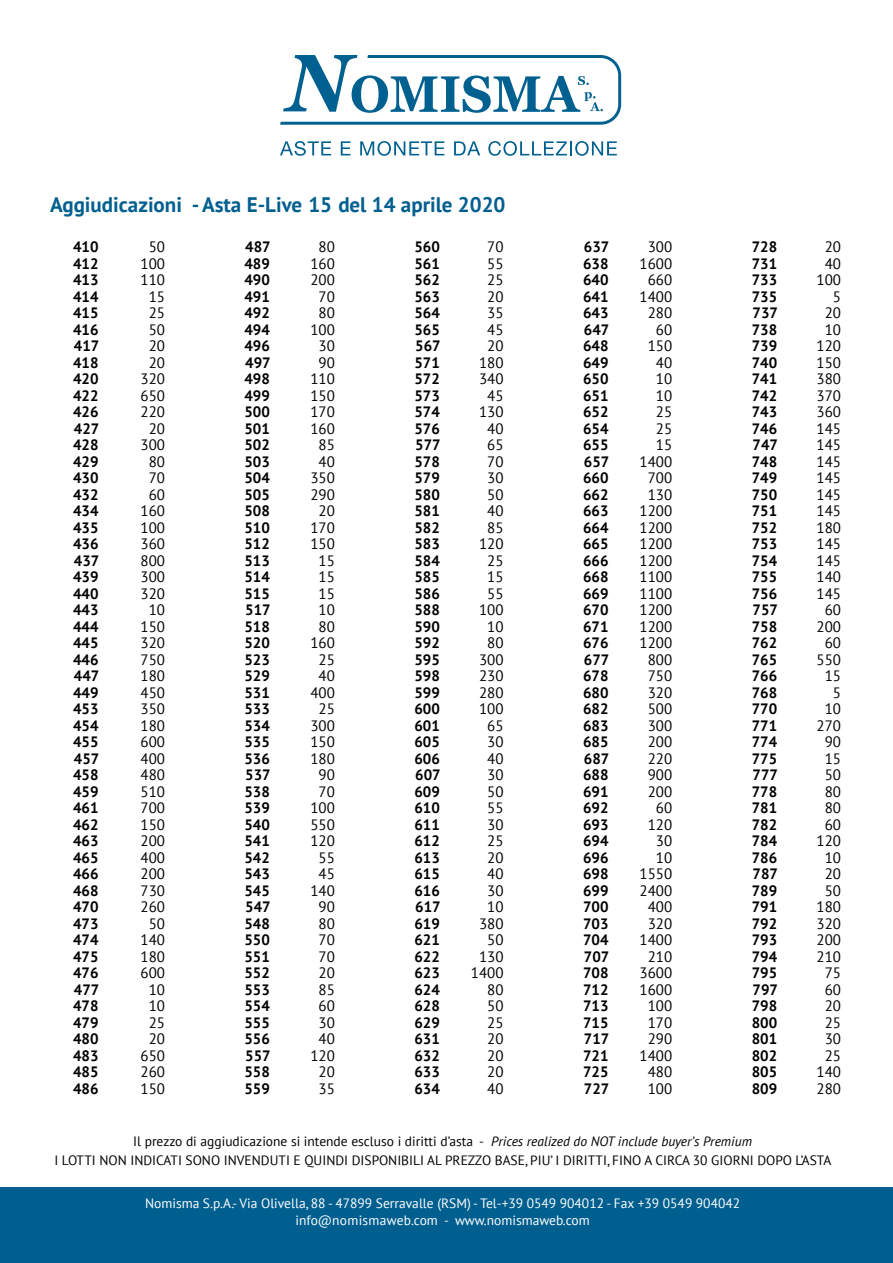
<style>
.page{position:relative;width:893px;height:1263px;background:#fff}
.page>*{position:absolute;margin:0;border:0;box-sizing:border-box;transform-origin:0 0}
.t1{font:700 21px "PT Sans";color:#005f8f}
.t2{font:700 15px/16.5px "PT Sans";color:#000;text-align:justify}
.t3{font:15px/16.5px "PT Sans";color:#000;text-align:right}
.t4{font:13.5px/19.5px "PT Sans";color:#000;text-align:center}
.t5{font:13.5px/16.5px "PT Sans";color:#fff;text-align:center}
.s1{font-style:italic}
</style>
<div class="page">
<div style="left:0;top:1187px;width:893px;height:76px;background:#005f8f"></div>
<svg style="left:280px;top:141px;width:51px;height:15px"></svg>
<svg style="left:341px;top:141px;width:9px;height:14px"></svg>
<svg style="left:360px;top:141px;width:84px;height:15px"></svg>
<svg style="left:454px;top:141px;width:26px;height:14px"></svg>
<svg style="left:488px;top:141px;width:129px;height:15px"></svg>
<svg style="left:280px;top:55px;width:341px;height:70px"></svg>
<h1 class="t1" style="left:50px;top:191px;width:457px">Aggiudicazioni - Asta E-Live 15 del 14 aprile 2020</h1>
<p class="t2" style="left:583px;top:238px;width:28px">637<br>638<br>640<br>641<br>643<br>647<br>648<br>649<br>650<br>651<br>652<br>654<br>655<br>657<br>660<br>662<br>663<br>664<br>665<br>666<br>668<br>669<br>670<br>671<br>676<br>677<br>678<br>680<br>682<br>683<br>685<br>687<br>688<br>691<br>692<br>693<br>694<br>696<br>698<br>699<br>700<br>703<br>704<br>707<br>708<br>712<br>713<br>715<br>717<br>721<br>725<br>727</p>
<p class="t3" style="left:816px;top:238px;width:26px">20<br>40<br>100<br>5<br>20<br>10<br>120<br>150<br>380<br>370<br>360<br>145<br>145<br>145<br>145<br>145<br>145<br>180<br>145<br>145<br>140<br>145<br>60<br>200<br>60<br>550<br>15<br>5<br>10<br>270<br>90<br>15<br>50<br>80<br>80<br>60<br>120<br>10<br>20<br>50<br>180<br>320<br>200<br>210<br>75<br>60<br>20<br>25<br>30<br>25<br>140<br>280</p>
<p class="t2" style="left:414px;top:238px;width:28px">560<br>561<br>562<br>563<br>564<br>565<br>567<br>571<br>572<br>573<br>574<br>576<br>577<br>578<br>579<br>580<br>581<br>582<br>583<br>584<br>585<br>586<br>588<br>590<br>592<br>595<br>598<br>599<br>600<br>601<br>605<br>606<br>607<br>609<br>610<br>611<br>612<br>613<br>615<br>616<br>617<br>619<br>621<br>622<br>623<br>624<br>628<br>629<br>631<br>632<br>633<br>634</p>
<p class="t3" style="left:640px;top:238px;width:34px">300<br>1600<br>660<br>1400<br>280<br>60<br>150<br>40<br>10<br>10<br>25<br>25<br>15<br>1400<br>700<br>130<br>1200<br>1200<br>1200<br>1200<br>1100<br>1100<br>1200<br>1200<br>1200<br>800<br>750<br>320<br>500<br>300<br>200<br>220<br>900<br>200<br>60<br>120<br>30<br>10<br>1550<br>2400<br>400<br>320<br>1400<br>210<br>3600<br>1600<br>100<br>170<br>290<br>1400<br>480<br>100</p>
<p class="t2" style="left:73px;top:238px;width:28px">410<br>412<br>413<br>414<br>415<br>416<br>417<br>418<br>420<br>422<br>426<br>427<br>428<br>429<br>430<br>432<br>434<br>435<br>436<br>437<br>439<br>440<br>443<br>444<br>445<br>446<br>447<br>449<br>453<br>454<br>455<br>457<br>458<br>459<br>461<br>462<br>463<br>465<br>466<br>468<br>470<br>473<br>474<br>475<br>476<br>477<br>478<br>479<br>480<br>483<br>485<br>486</p>
<p class="t3" style="left:141px;top:238px;width:26px;text-align:center">50<br>100<br>110<br>15<br>25<br>50<br>20<br>20<br>320<br>650<br>220<br>20<br>300<br>80<br>70<br>60<br>160<br>100<br>360<br>800<br>300<br>320<br>10<br>150<br>320<br>750<br>180<br>450<br>350<br>180<br>600<br>400<br>480<br>510<br>700<br>150<br>200<br>400<br>200<br>730<br>260<br>50<br>140<br>180<br>600<br>10<br>10<br>25<br>20<br>650<br>260<br>150</p>
<p class="t2" style="left:244px;top:238px;width:28px">487<br>489<br>490<br>491<br>492<br>494<br>496<br>497<br>498<br>499<br>500<br>501<br>502<br>503<br>504<br>505<br>508<br>510<br>512<br>513<br>514<br>515<br>517<br>518<br>520<br>523<br>529<br>531<br>533<br>534<br>535<br>536<br>537<br>538<br>539<br>540<br>541<br>542<br>543<br>545<br>547<br>548<br>550<br>551<br>552<br>553<br>554<br>555<br>556<br>557<br>558<br>559</p>
<p class="t3" style="left:310px;top:238px;width:26px;text-align:center">80<br>160<br>200<br>70<br>80<br>100<br>30<br>90<br>110<br>150<br>170<br>160<br>85<br>40<br>350<br>290<br>20<br>170<br>150<br>15<br>15<br>15<br>10<br>80<br>160<br>25<br>40<br>400<br>25<br>300<br>150<br>180<br>90<br>70<br>100<br>550<br>120<br>55<br>45<br>140<br>90<br>80<br>70<br>70<br>20<br>85<br>60<br>30<br>40<br>120<br>20<br>35</p>
<p class="t3" style="left:471px;top:238px;width:34px">70<br>55<br>25<br>20<br>35<br>45<br>20<br>180<br>340<br>45<br>130<br>40<br>65<br>70<br>30<br>50<br>40<br>85<br>120<br>25<br>15<br>55<br>100<br>10<br>80<br>300<br>230<br>280<br>100<br>65<br>30<br>40<br>30<br>50<br>55<br>30<br>25<br>20<br>40<br>30<br>10<br>380<br>50<br>130<br>1400<br>80<br>50<br>25<br>20<br>20<br>20<br>40</p>
<p class="t2" style="left:752px;top:238px;width:28px">728<br>731<br>733<br>735<br>737<br>738<br>739<br>740<br>741<br>742<br>743<br>746<br>747<br>748<br>749<br>750<br>751<br>752<br>753<br>754<br>755<br>756<br>757<br>758<br>762<br>765<br>766<br>768<br>770<br>771<br>774<br>775<br>777<br>778<br>781<br>782<br>784<br>786<br>787<br>789<br>791<br>792<br>793<br>794<br>795<br>797<br>798<br>800<br>801<br>802<br>805<br>809</p>
<p class="t4" style="left:54px;top:1131px;width:778px">Il prezzo di aggiudicazione si intende escluso i diritti d’asta - <span class="s1">Prices realized do NOT include buyer’s Premium<br></span>I LOTTI NON INDICATI SONO INVENDUTI E QUINDI DISPONIBILI AL PREZZO BASE, PIU’ I DIRITTI, FINO A CIRCA 30 GIORNI DOPO L’ASTA</p>
<p class="t5" style="left:145px;top:1195px;width:596px">Nomisma S.p.A.- Via Olivella, 88 - 47899 Serravalle (RSM) - Tel-+39 0549 904012 - Fax +39 0549 904042 info@nomismaweb.com - www.nomismaweb.com</p>
</div>
